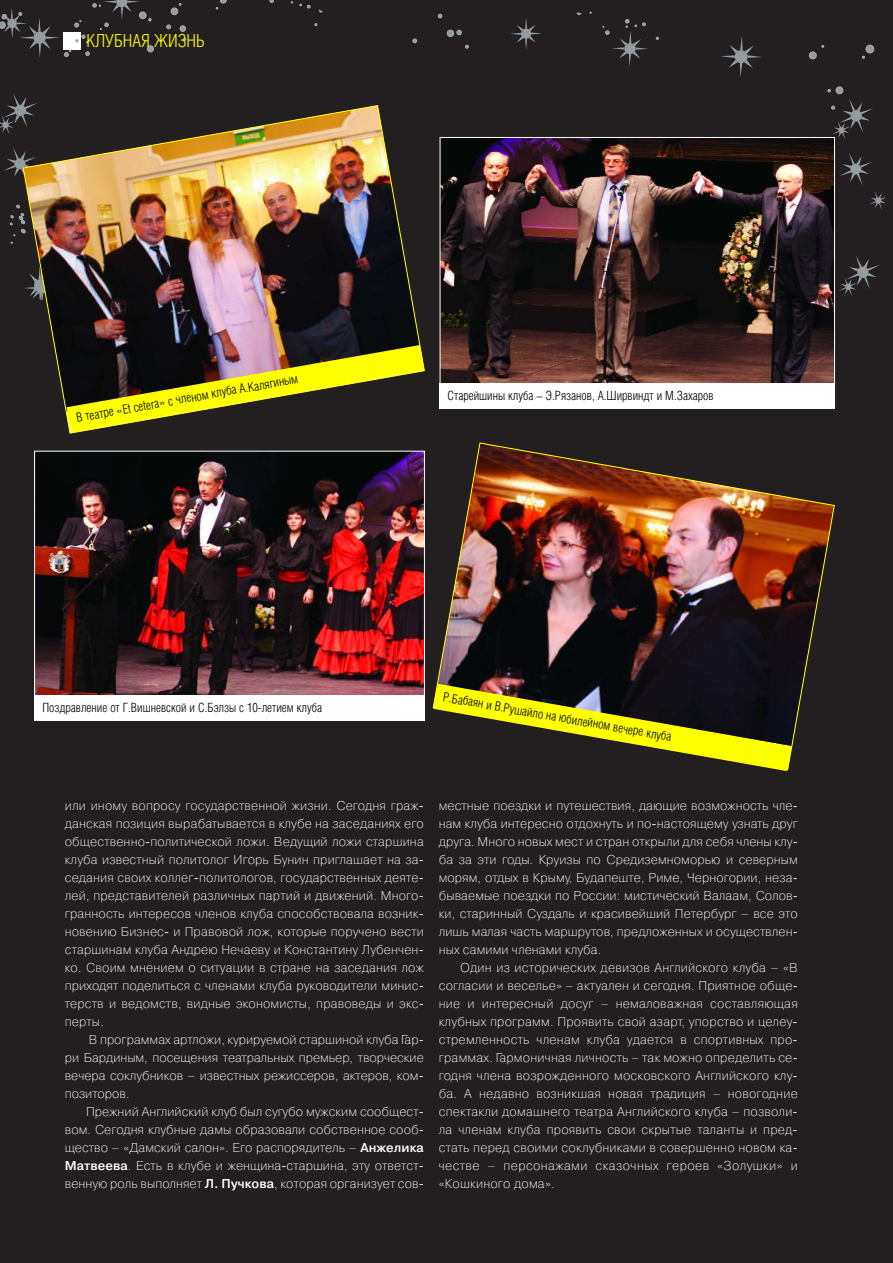
<style>
.page{position:relative;width:893px;height:1263px;background:#fff}
.page>*{position:absolute;margin:0;border:0;box-sizing:border-box;transform-origin:0 0}
.t1{font:300 18px "Helios Cond";color:#ff0}
.t2{font:12.75px/18px "Pragmatica Light C";letter-spacing:.005em;color:#fff;text-align:justify}
.t3{font:300 12.75px "Helios Cond";color:#000}
.s1{font-weight:700}
</style>
<div class="page">
<div style="left:0;top:0;width:892px;height:1263px;background:#231f20"></div>
<svg style="left:721px;top:36px;width:41px;height:41px"></svg>
<svg style="left:603px;top:19px;width:45px;height:47px"></svg>
<svg style="left:577px;top:12px;width:4px;height:3px"></svg>
<svg style="left:270px;top:0;width:4px;height:3px"></svg>
<div style="left:835px;top:87px;width:8px;height:7px;background:#959ca1;border:1px solid #a7a9ac;border-radius:50%"></div>
<div style="left:809px;top:52px;width:7px;height:7px;background:#959ca1;border:1px solid #a7a9ac;border-radius:50%"></div>
<div style="left:865px;top:45px;width:8px;height:8px;background:#959ca1;border:1px solid #a7a9ac;border-radius:50%"></div>
<svg style="left:216px;top:0;width:10px;height:9px"></svg>
<div style="left:171px;top:8px;width:7px;height:7px;background:#959ca1;border:1px solid #a7a9ac;border-radius:50%"></div>
<svg style="left:180px;top:26px;width:6px;height:6px"></svg>
<svg style="left:167px;top:25px;width:4px;height:4px"></svg>
<svg style="left:147px;top:46px;width:7px;height:6px"></svg>
<div style="left:139px;top:12px;width:7px;height:7px;background:#959ca1;border:1px solid #a7a9ac;border-radius:50%"></div>
<svg style="left:0;top:0;width:140px;height:57px"></svg>
<svg style="left:10px;top:205px;width:12px;height:31px"></svg>
<svg style="left:510px;top:18px;width:32px;height:31px"></svg>
<svg style="left:456px;top:30px;width:5px;height:5px"></svg>
<div style="left:447px;top:30px;width:7px;height:7px;background:#959ca1;border:1px solid #a7a9ac;border-radius:50%"></div>
<svg style="left:438px;top:14px;width:4px;height:4px"></svg>
<svg style="left:412px;top:39px;width:5px;height:4px"></svg>
<svg style="left:839px;top:256px;width:41px;height:40px"></svg>
<svg style="left:4px;top:148px;width:18px;height:29px"></svg>
<svg style="left:0;top:94px;width:37px;height:40px"></svg>
<svg style="left:869px;top:191px;width:15px;height:18px"></svg>
<svg style="left:840px;top:153px;width:32px;height:32px"></svg>
<svg style="left:831px;top:99px;width:42px;height:41px"></svg>
<img style="left:22px;top:105px;width:403px;height:329px">
<img style="left:441px;top:139px;width:391px;height:245px">
<img style="left:432px;top:442px;width:403px;height:312px">
<img style="left:36px;top:453px;width:387px;height:243px">
<div style="left:439px;top:384px;width:395px;height:25px;background:#fff"></div>
<div style="left:34px;top:696px;width:391px;height:25px;background:#fff"></div>
<svg style="left:66px;top:345px;width:358px;height:87px"></svg>
<svg style="left:433px;top:684px;width:358px;height:87px"></svg>
<h1 class="t1" style="left:86px;top:36px;width:120px">КЛУБНАЯ ЖИЗНЬ</h1>
<p class="t3" style="left:76px;top:414px;width:226px;rotate:-10deg">В театре «Et cetera» с членом клуба А.Калягиным</p>
<p class="t3" style="left:447px;top:392px;width:267px">Старейшины клуба – Э.Рязанов, А.Ширвиндт и М.Захаров</p>
<p class="t3" style="left:42px;top:704px;width:281px">Поздравление от Г.Вишневской и С.Бэлзы с 10-летием клуба</p>
<p class="t3" style="left:444px;top:693px;width:233px;rotate:10deg">Р.Бабаян и В.Рушайло на юбилейном вечере клуба</p>
<p class="t2" style="left:65px;top:797px;width:360px">или иному вопросу государственной жизни. Сегодня граж&shy;данская позиция вырабатывается в клубе на заседаниях его общественно-политической ложи. Ведущий ложи старшина клуба известный политолог Игорь Бунин приглашает на за&shy;седания своих коллег-политологов, государственных деяте&shy;лей, представителей различных партий и движений. Много&shy;гранность интересов членов клуба способствовала возник&shy;новению Бизнес- и Правовой лож, которые поручено вести старшинам клуба Андрею Нечаеву и Константину Лубенчен&shy;ко. Своим мнением о ситуации в стране на заседания лож приходят поделиться с членами клуба руководители минис&shy;терств и ведомств, видные экономисты, правоведы и экс&shy;перты.</p>
<p class="t2" style="left:65px;top:1031px;width:360px;text-indent:24px">В программах артложи, курируемой старшиной клуба Гар&shy;ри Бардиным, посещения театральных премьер, творческие вечера соклубников – известных режиссеров, актеров, ком&shy;позиторов.</p>
<p class="t2" style="left:65px;top:1103px;width:360px;text-indent:21px">Прежний Английский клуб был сугубо мужским сообщест&shy;вом. Сегодня клубные дамы образовали собственное сооб&shy;щество – «Дамский салон». Его распорядитель – <span class="s1">Анжелика Матвеева</span>. Есть в клубе и женщина-старшина, эту ответст&shy;венную роль выполняет <span class="s1">Л. Пучкова</span>, которая организует сов-</p>
<p class="t2" style="left:439px;top:797px;width:360px">местные поездки и путешествия, дающие возможность чле&shy;нам клуба интересно отдохнуть и по-настоящему узнать друг друга. Много новых мест и стран открыли для себя члены клу&shy;ба за эти годы. Круизы по Средиземноморью и северным морям, отдых в Крыму, Будапеште, Риме, Черногории, неза&shy;бываемые поездки по России: мистический Валаам, Солов&shy;ки, старинный Суздаль и красивейший Петербург – все это лишь малая часть маршрутов, предложенных и осуществлен&shy;ных самими членами клуба.</p>
<p class="t2" style="left:439px;top:959px;width:360px;text-indent:21px">Один из исторических девизов Английского клуба – «В согласии и веселье» – актуален и сегодня. Приятное обще&shy;ние и интересный досуг – немаловажная составляющая клубных программ. Проявить свой азарт, упорство и целеу&shy;стремленность членам клуба удается в спортивных про&shy;граммах. Гармоничная личность – так можно определить се&shy;годня члена возрожденного московского Английского клу&shy;ба. А недавно возникшая новая традиция – новогодние спектакли домашнего театра Английского клуба – позволи&shy;ла членам клуба проявить свои скрытые таланты и пред&shy;стать перед своими соклубниками в совершенно новом ка&shy;честве – персонажами сказочных героев «Золушки» и «Кошкиного дома».</p>
</div>
